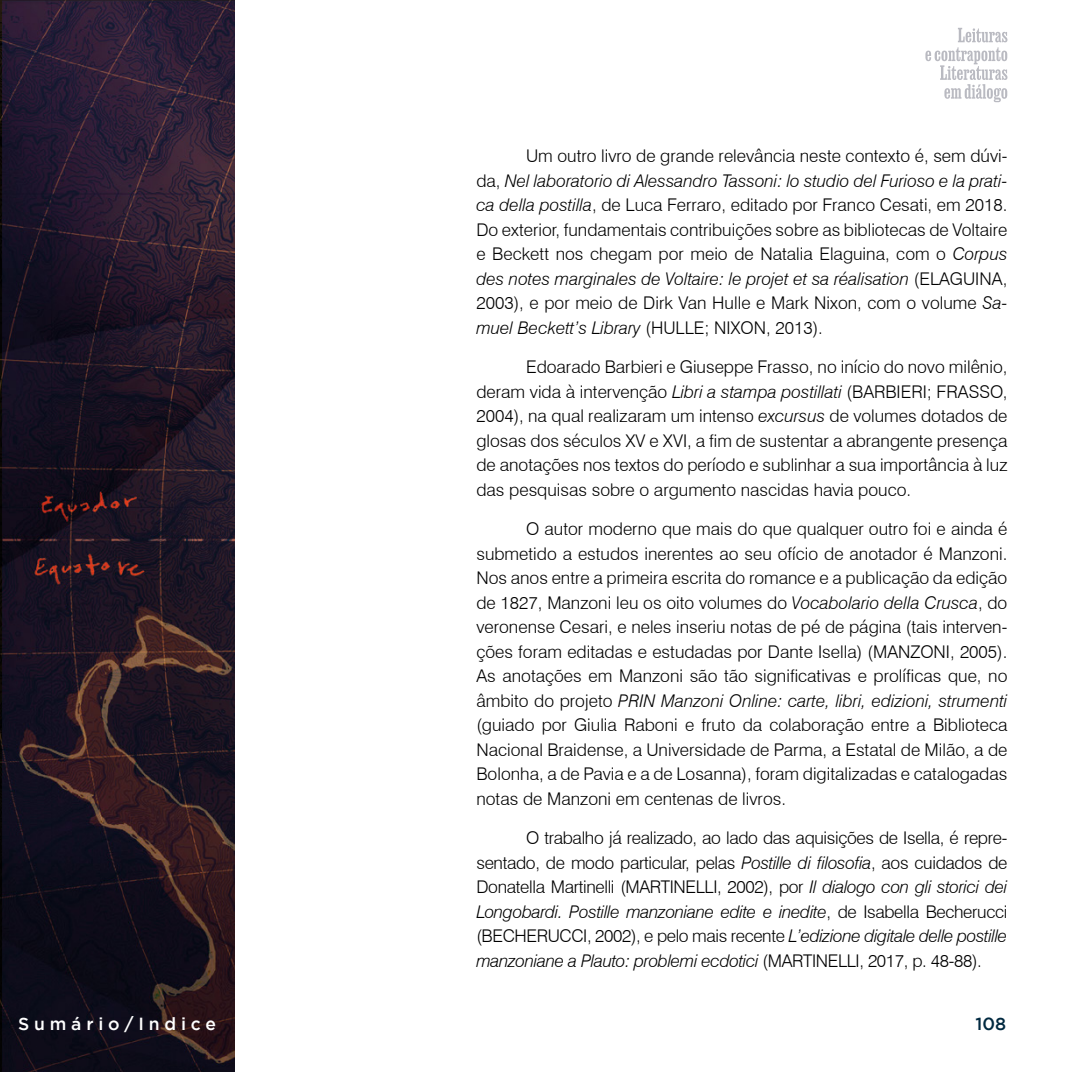
<style>
.page{position:relative;width:1072px;height:1072px;background:#fff}
.page>*{position:absolute;margin:0;border:0;box-sizing:border-box;transform-origin:0 0}
.t1{font:300 17.5px/24.5px "Swiss 721 BT";color:#000;text-align:justify}
.t2{font:500 17.5px "Gotham";letter-spacing:.275em;color:#fff}
.t3{font:500 17.5px "Gotham";color:#002940}
.s1{font-style:italic}
</style>
<div class="page">
<img style="left:0;top:0;width:234px;height:1071px">
<svg style="left:925px;top:28px;width:82px;height:74px"></svg>
<p class="t1" style="left:476px;top:144px;width:532px;text-indent:50px">Um outro livro de grande relevância neste contexto é, sem dúvi&shy;da, <span class="s1">Nel laboratorio di Alessandro Tassoni: lo studio del Furioso e la prati&shy;ca della postilla</span>, de Luca Ferraro, editado por Franco Cesati, em 2018.<br>Do exterior, fundamentais contribuições sobre as bibliotecas de Voltaire e Beckett nos chegam por meio de Natalia Elaguina, com o <span class="s1">Corpus des notes marginales de Voltaire: le projet et sa réalisation</span> (ELAGUINA, 2003), e por meio de Dirk Van Hulle e Mark Nixon, com o volume <span class="s1">Sa&shy;muel Beckett’s Library</span> (HULLE; NIXON, 2013).</p>
<p class="t1" style="left:476px;top:354px;width:532px;text-indent:50px">Edoarado Barbieri e Giuseppe Frasso, no início do novo milênio, deram vida à intervenção <span class="s1">Libri a stampa postillati</span> (BARBIERI; FRASSO, 2004), na qual realizaram um intenso <span class="s1">excursus</span> de volumes dotados de glosas dos séculos XV e XVI, a fim de sustentar a abrangente presença de anotações nos textos do período e sublinhar a sua importância à luz das pesquisas sobre o argumento nascidas havia pouco.</p>
<p class="t1" style="left:476px;top:516px;width:532px;text-indent:50px">O autor moderno que mais do que qualquer outro foi e ainda é submetido a estudos inerentes ao seu ofício de anotador é Manzoni.<br>Nos anos entre a primeira escrita do romance e a publicação da edição de 1827, Manzoni leu os oito volumes do <span class="s1">Vocabolario della Crusca</span>, do veronense Cesari, e neles inseriu notas de pé de página (tais interven&shy;ções foram editadas e estudadas por Dante Isella) (MANZONI, 2005).<br>As anotações em Manzoni são tão significativas e prolíficas que, no âmbito do projeto <span class="s1">PRIN Manzoni Online: carte, libri, edizioni, strumenti </span>(guiado por Giulia Raboni e fruto da colaboração entre a Biblioteca Nacional Braidense, a Universidade de Parma, a Estatal de Milão, a de Bolonha, a de Pavia e a de Losanna), foram digitalizadas e catalogadas notas de Manzoni em centenas de livros.</p>
<p class="t1" style="left:476px;top:825px;width:532px;text-indent:50px">O trabalho já realizado, ao lado das aquisições de Isella, é repre&shy;sentado, de modo particular, pelas <span class="s1">Postille di filosofia</span>, aos cuidados de Donatella Martinelli (MARTINELLI, 2002), por <span class="s1">Il dialogo con gli storici dei Longobardi. Postille manzoniane edite e inedite</span>, de Isabella Becherucci (BECHERUCCI, 2002), e pelo mais recente <span class="s1">L’edizione digitale delle postille manzoniane a Plauto: problemi ecdotici</span> (MARTINELLI, 2017, p. 48-88).</p>
<p class="t2" style="left:18px;top:1014px;width:199px">Sumário/Indice</p>
<p class="t3" style="left:975px;top:1014px;width:32px">108</p>
</div>
